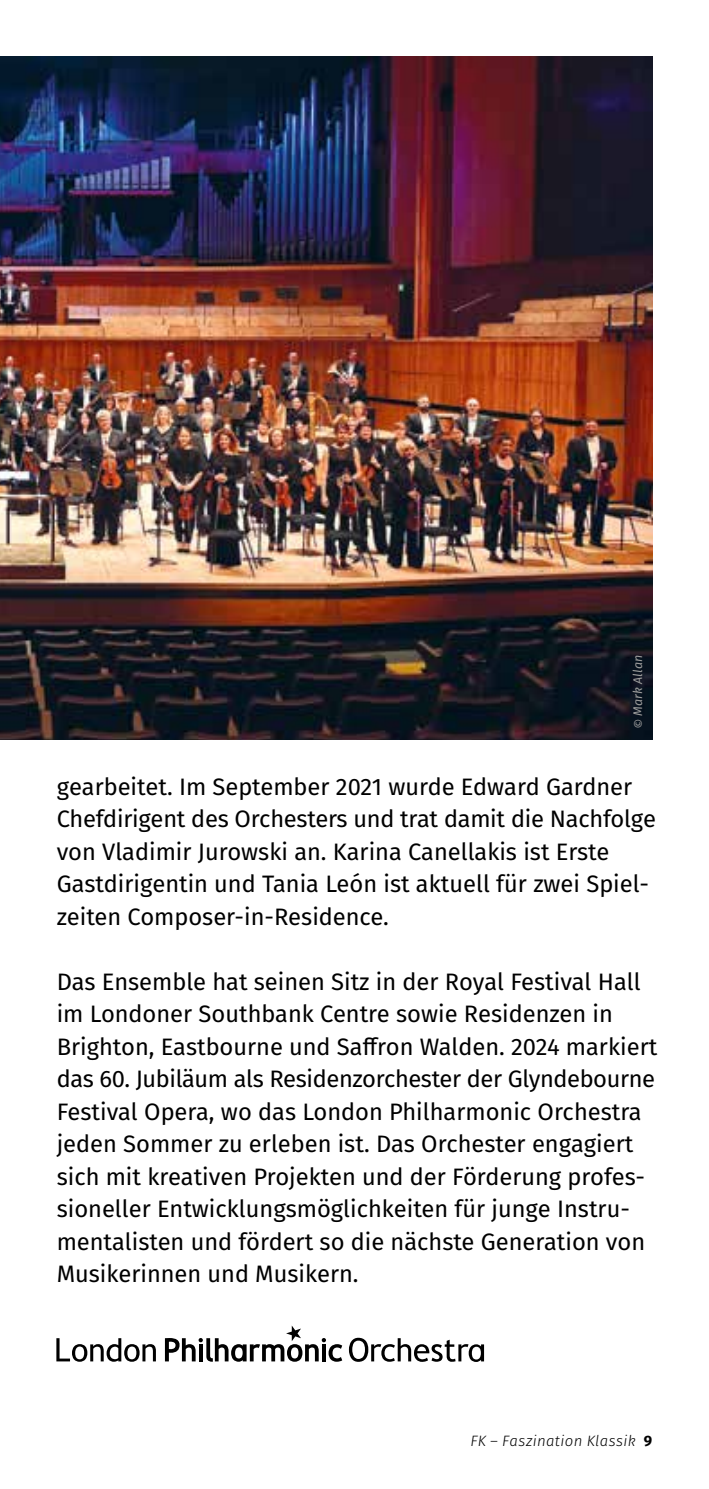
<style>
.page{position:relative;width:709px;height:1489px;background:#fff}
.page>*{position:absolute;margin:0;border:0;box-sizing:border-box;transform-origin:0 0}
.t1{font:23.75px/32.5px "Fira Sans";color:#000}
.t2{font:italic 300 15px "Fira Sans";letter-spacing:.02em;color:#000}
.t3{font:italic 12.5px "Fira Sans";letter-spacing:.005em;color:#9d9d9c}
.s1{font-weight:700;font-style:normal}
</style>
<div class="page">
<img style="left:0;top:56px;width:653px;height:1306px">
<p class="t3" style="left:628px;top:729px;width:76px;rotate:-90deg">© Mark Allan</p>
<p class="t1" style="left:57px;top:769px;width:600px">gearbeitet. Im September 2021 wurde Edward Gardner Chefdirigent des Orchesters und trat damit die Nachfolge von Vladimir Jurowski an. Karina Canellakis ist Erste Gastdirigentin und Tania León ist aktuell für zwei Spiel&shy;zeiten Composer-in-Residence.</p>
<p class="t1" style="left:57px;top:964px;width:602px">Das Ensemble hat seinen Sitz in der Royal Festival Hall im Londoner Southbank Centre sowie Residenzen in Brighton, Eastbourne und Saffron Walden. 2024 markiert das 60. Jubiläum als Residenzorchester der Glyndebourne Festival Opera, wo das London Philharmonic Orchestra jeden Sommer zu erleben ist. Das Orchester engagiert sich mit kreativen Projekten und der Förderung profes&shy;sioneller Entwicklungsmöglichkeiten für junge Instru&shy;mentalisten und fördert so die nächste Generation von Musikerinnen und Musikern.</p>
<p class="t2" style="left:470px;top:1430px;width:183px">FK – Faszination Klassik <span class="s1">9</span></p>
</div>
